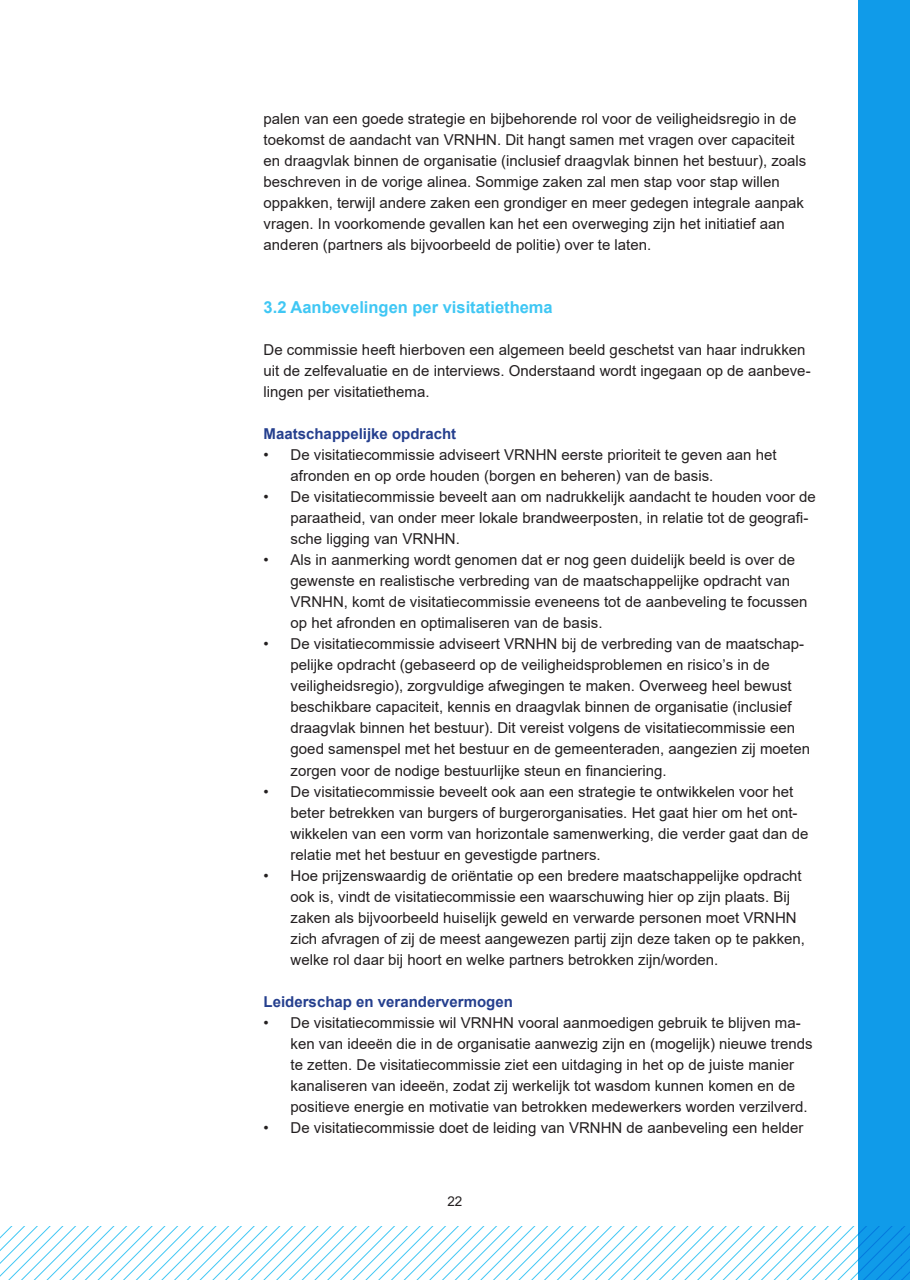
<style>
.page{position:relative;width:910px;height:1280px;background:#fff}
.page>*{position:absolute;margin:0;border:0;box-sizing:border-box;transform-origin:0 0}
.t1{font:700 16.5px "Arial";color:#40c7f4}
.t2{font:15px/21px "Arial";color:#231f20}
.t3{font:700 15px "Arial";color:#253f8e}
.t4{font:13.5px "Arial";color:#231f20}
</style>
<div class="page">
<svg style="left:0;top:1227px;width:859px;height:53px"></svg>
<div style="left:859px;top:0;width:51px;height:1280px;background:#109be9"></div>
<p class="t2" style="left:264px;top:109px;width:544px">palen van een goede strategie en bijbehorende rol voor de veiligheidsregio in de toekomst de aandacht van VRNHN. Dit hangt samen met vragen over capaciteit en draagvlak binnen de organisatie (inclusief draagvlak binnen het bestuur), zoals beschreven in de vorige alinea. Sommige zaken zal men stap voor stap willen oppakken, terwijl andere zaken een grondiger en meer gedegen integrale aanpak vragen. In voorkomende gevallen kan het een overweging zijn het initiatief aan anderen (partners als bijvoorbeeld de politie) over te laten.</p>
<p class="t1" style="left:264px;top:296px;width:291px">3.2 Aanbevelingen per visitatiethema</p>
<p class="t2" style="left:264px;top:340px;width:549px">De commissie heeft hierboven een algemeen beeld geschetst van haar indrukken uit de zelfevaluatie en de interviews. Onderstaand wordt ingegaan op de aanbeve&shy;lingen per visitatiethema.</p>
<p class="t3" style="left:264px;top:424px;width:194px">Maatschappelijke opdracht</p>
<p class="t2" style="left:291px;top:445px;width:487px;text-indent:-27px">• De visitatiecommissie adviseert VRNHN eerste prioriteit te geven aan het afronden en op orde houden (borgen en beheren) van de basis.</p>
<p class="t2" style="left:291px;top:487px;width:527px;text-indent:-27px">• De visitatiecommissie beveelt aan om nadrukkelijk aandacht te houden voor de paraatheid, van onder meer lokale brandweerposten, in relatie tot de geografi&shy;sche ligging van VRNHN.</p>
<p class="t2" style="left:291px;top:550px;width:518px;text-indent:-27px">• Als in aanmerking wordt genomen dat er nog geen duidelijk beeld is over de gewenste en realistische verbreding van de maatschappelijke opdracht van VRNHN, komt de visitatiecommissie eveneens tot de aanbeveling te focussen op het afronden en optimaliseren van de basis.</p>
<p class="t2" style="left:291px;top:634px;width:521px;text-indent:-27px">• De visitatiecommissie adviseert VRNHN bij de verbreding van de maatschap&shy;pelijke opdracht (gebaseerd op de veiligheidsproblemen en risico’s in de veiligheidsregio), zorgvuldige afwegingen te maken. Overweeg heel bewust beschikbare capaciteit, kennis en draagvlak binnen de organisatie (inclusief draagvlak binnen het bestuur). Dit vereist volgens de visitatiecommissie een goed samenspel met het bestuur en de gemeenteraden, aangezien zij moeten zorgen voor de nodige bestuurlijke steun en financiering.</p>
<p class="t2" style="left:291px;top:781px;width:519px;text-indent:-27px">• De visitatiecommissie beveelt ook aan een strategie te ontwikkelen voor het beter betrekken van burgers of burgerorganisaties. Het gaat hier om het ont&shy;wikkelen van een vorm van horizontale samenwerking, die verder gaat dan de relatie met het bestuur en gevestigde partners.</p>
<p class="t2" style="left:291px;top:865px;width:516px;text-indent:-27px">• Hoe prijzenswaardig de oriëntatie op een bredere maatschappelijke opdracht ook is, vindt de visitatiecommissie een waarschuwing hier op zijn plaats. Bij zaken als bijvoorbeeld huiselijk geweld en verwarde personen moet VRNHN zich afvragen of zij de meest aangewezen partij zijn deze taken op te pakken, welke rol daar bij hoort en welke partners betrokken zijn/worden.</p>
<p class="t3" style="left:264px;top:991px;width:251px">Leiderschap en verandervermogen</p>
<p class="t2" style="left:291px;top:1012px;width:523px;text-indent:-27px">• De visitatiecommissie wil VRNHN vooral aanmoedigen gebruik te blijven ma&shy;ken van ideeën die in de organisatie aanwezig zijn en (mogelijk) nieuwe trends te zetten. De visitatiecommissie ziet een uitdaging in het op de juiste manier kanaliseren van ideeën, zodat zij werkelijk tot wasdom kunnen komen en de positieve energie en motivatie van betrokken medewerkers worden verzilverd.</p>
<p class="t2" style="left:264px;top:1117px;width:541px">• De visitatiecommissie doet de leiding van VRNHN de aanbeveling een helder</p>
<p class="t4" style="left:447px;top:1191px;width:17px">22</p>
</div>
